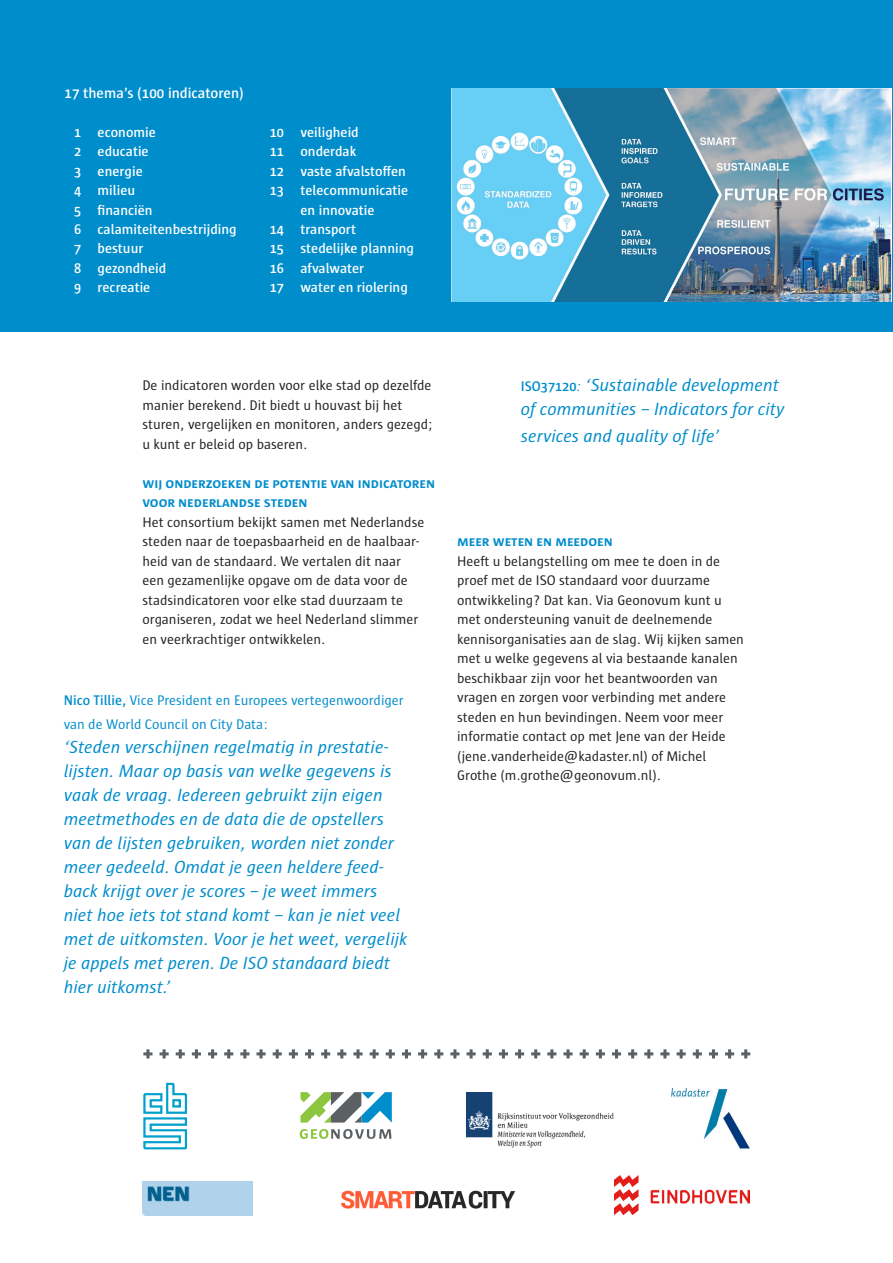
<style>
.page{position:relative;width:893px;height:1263px;background:#fff}
.page>*{position:absolute;margin:0;border:0;box-sizing:border-box;transform-origin:0 0}
.t1{font:italic 18px/24px "Sun";color:#008dcb}
.t2{font:600 15px "Sun";color:#fff}
.t3{font:14.25px/19.5px "Sun";color:#231f20}
.t4{font:600 14.25px/19.5px "Sun";color:#fff}
.t5{font:14.25px/24px "Sun";color:#008dcb}
.t6{font:700 13.5px/19.5px "Sun SC";color:#008dcb}
.s1{font-weight:600}
.s2{font-weight:600;font-style:normal;font-size:14.25px}
.s3{font-size:14.25px}
</style>
<div class="page">
<div style="left:0;top:0;width:893px;height:332px;background:#008dcb"></div>
<img style="left:142px;top:1181px;width:110px;height:35px">
<img style="left:341px;top:1190px;width:175px;height:19px">
<svg style="left:300px;top:1129px;width:91px;height:10px"></svg>
<svg style="left:300px;top:1092px;width:92px;height:30px"></svg>
<img style="left:143px;top:1082px;width:45px;height:67px">
<img style="left:614px;top:1175px;width:135px;height:41px">
<img style="left:466px;top:1092px;width:148px;height:56px">
<img style="left:672px;top:1088px;width:78px;height:61px">
<svg style="left:143px;top:1049px;width:10px;height:9px"></svg>
<svg style="left:160px;top:1049px;width:9px;height:9px"></svg>
<svg style="left:176px;top:1049px;width:9px;height:9px"></svg>
<svg style="left:192px;top:1049px;width:9px;height:9px"></svg>
<svg style="left:208px;top:1049px;width:9px;height:9px"></svg>
<svg style="left:224px;top:1049px;width:9px;height:9px"></svg>
<svg style="left:240px;top:1049px;width:9px;height:9px"></svg>
<svg style="left:256px;top:1049px;width:10px;height:9px"></svg>
<svg style="left:273px;top:1049px;width:9px;height:9px"></svg>
<svg style="left:289px;top:1049px;width:9px;height:9px"></svg>
<svg style="left:305px;top:1049px;width:9px;height:9px"></svg>
<svg style="left:321px;top:1049px;width:9px;height:9px"></svg>
<svg style="left:337px;top:1049px;width:9px;height:9px"></svg>
<svg style="left:353px;top:1049px;width:10px;height:9px"></svg>
<svg style="left:370px;top:1049px;width:9px;height:9px"></svg>
<svg style="left:386px;top:1049px;width:9px;height:9px"></svg>
<svg style="left:402px;top:1049px;width:9px;height:9px"></svg>
<svg style="left:418px;top:1049px;width:9px;height:9px"></svg>
<svg style="left:434px;top:1049px;width:9px;height:9px"></svg>
<svg style="left:450px;top:1049px;width:9px;height:9px"></svg>
<svg style="left:467px;top:1049px;width:9px;height:9px"></svg>
<svg style="left:483px;top:1049px;width:9px;height:9px"></svg>
<svg style="left:499px;top:1049px;width:9px;height:9px"></svg>
<svg style="left:515px;top:1049px;width:9px;height:9px"></svg>
<svg style="left:531px;top:1049px;width:9px;height:9px"></svg>
<svg style="left:547px;top:1049px;width:9px;height:9px"></svg>
<svg style="left:563px;top:1049px;width:10px;height:9px"></svg>
<svg style="left:580px;top:1049px;width:9px;height:9px"></svg>
<svg style="left:596px;top:1049px;width:9px;height:9px"></svg>
<svg style="left:612px;top:1049px;width:9px;height:9px"></svg>
<svg style="left:628px;top:1049px;width:9px;height:9px"></svg>
<svg style="left:644px;top:1049px;width:9px;height:9px"></svg>
<svg style="left:660px;top:1049px;width:9px;height:9px"></svg>
<svg style="left:677px;top:1049px;width:9px;height:9px"></svg>
<svg style="left:693px;top:1049px;width:9px;height:9px"></svg>
<svg style="left:709px;top:1049px;width:9px;height:9px"></svg>
<svg style="left:725px;top:1049px;width:9px;height:9px"></svg>
<svg style="left:741px;top:1049px;width:9px;height:9px"></svg>
<img style="left:452px;top:88px;width:440px;height:214px">
<p class="t2" style="left:65px;top:84px;width:181px">17 thema’s (100 indicatoren)</p>
<p class="t4" style="left:74px;top:122px;width:164px">1 economie<br>2 educatie<br>3 energie<br>4 milieu<br>5 financiën<br>6 calamiteitenbestrijding<br>7 bestuur<br>8 gezondheid<br>9 recreatie</p>
<p class="t4" style="left:270px;top:122px;width:91px">10 veiligheid</p>
<p class="t4" style="left:270px;top:142px;width:88px">11 onderdak</p>
<p class="t4" style="left:270px;top:161px;width:138px">12 vaste afvalstoffen</p>
<p class="t4" style="left:270px;top:181px;width:140px">13 telecommunicatie</p>
<p class="t4" style="left:300px;top:200px;width:76px">en innovatie</p>
<p class="t4" style="left:270px;top:220px;width:88px">14 transport</p>
<p class="t4" style="left:270px;top:239px;width:146px">15 stedelijke planning</p>
<p class="t4" style="left:270px;top:259px;width:96px">16 afvalwater</p>
<p class="t4" style="left:270px;top:278px;width:140px">17 water en riolering</p>
<p class="t3" style="left:142px;top:376px;width:292px">De indicatoren worden voor elke stad op dezelfde manier berekend. Dit biedt u houvast bij het sturen, vergelijken en monitoren, anders gezegd; u kunt er beleid op baseren.</p>
<p class="t6" style="left:142px;top:473px;width:294px">wij onderzoeken de potentie van indicatoren voor nederlandse steden</p>
<p class="t3" style="left:142px;top:512px;width:283px">Het consortium bekijkt samen met Nederlandse steden naar de toepasbaarheid en de haalbaar&shy;heid van de standaard. We vertalen dit naar een gezamenlijke opgave om de data voor de stadsindicatoren voor elke stad duurzaam te organiseren, zodat we heel Nederland slimmer en veerkrachtiger ontwikkelen.</p>
<p class="t5" style="left:64px;top:688px;width:342px"><span class="s1">Nico Tillie,</span> Vice President en Europees vertegenwoordiger van de World Council on City Data:</p>
<p class="t1" style="left:64px;top:735px;width:345px">‘Steden verschijnen regelmatig in prestatie&shy;lijsten. Maar op basis van welke gegevens is vaak de vraag. Iedereen gebruikt zijn eigen meetmethodes en de data die de opstellers van de lijsten gebruiken, worden niet zonder meer gedeeld. Omdat je geen heldere feed&shy;back krijgt over je scores – je weet immers niet hoe iets tot stand komt – kan je niet veel met de uitkomsten. Voor je het weet, vergelijk je appels met peren. De ISO standaard biedt hier uitkomst.’</p>
<p class="t1" style="left:521px;top:373px;width:265px"><span class="s2">ISO37120</span><span class="s3">:</span> ‘Sustainable development of communities – Indicators for city</p>
<p class="t1" style="left:521px;top:424px;width:200px">services and quality of life’</p>
<p class="t6" style="left:457px;top:532px;width:157px">meer weten en meedoen</p>
<p class="t3" style="left:457px;top:551px;width:288px">Heeft u belangstelling om mee te doen in de proef met de ISO standaard voor duurzame ontwikkeling? Dat kan. Via Geonovum kunt u met ondersteuning vanuit de deelnemende kennisorganisaties aan de slag. Wij kijken samen met u welke gegevens al via bestaande kanalen beschikbaar zijn voor het beantwoorden van vragen en zorgen voor verbinding met andere steden en hun bevindingen. Neem voor meer informatie contact op met Jene van der Heide (jene.vanderheide@kadaster.nl) of Michel Grothe (m.grothe@geonovum.nl).</p>
</div>
